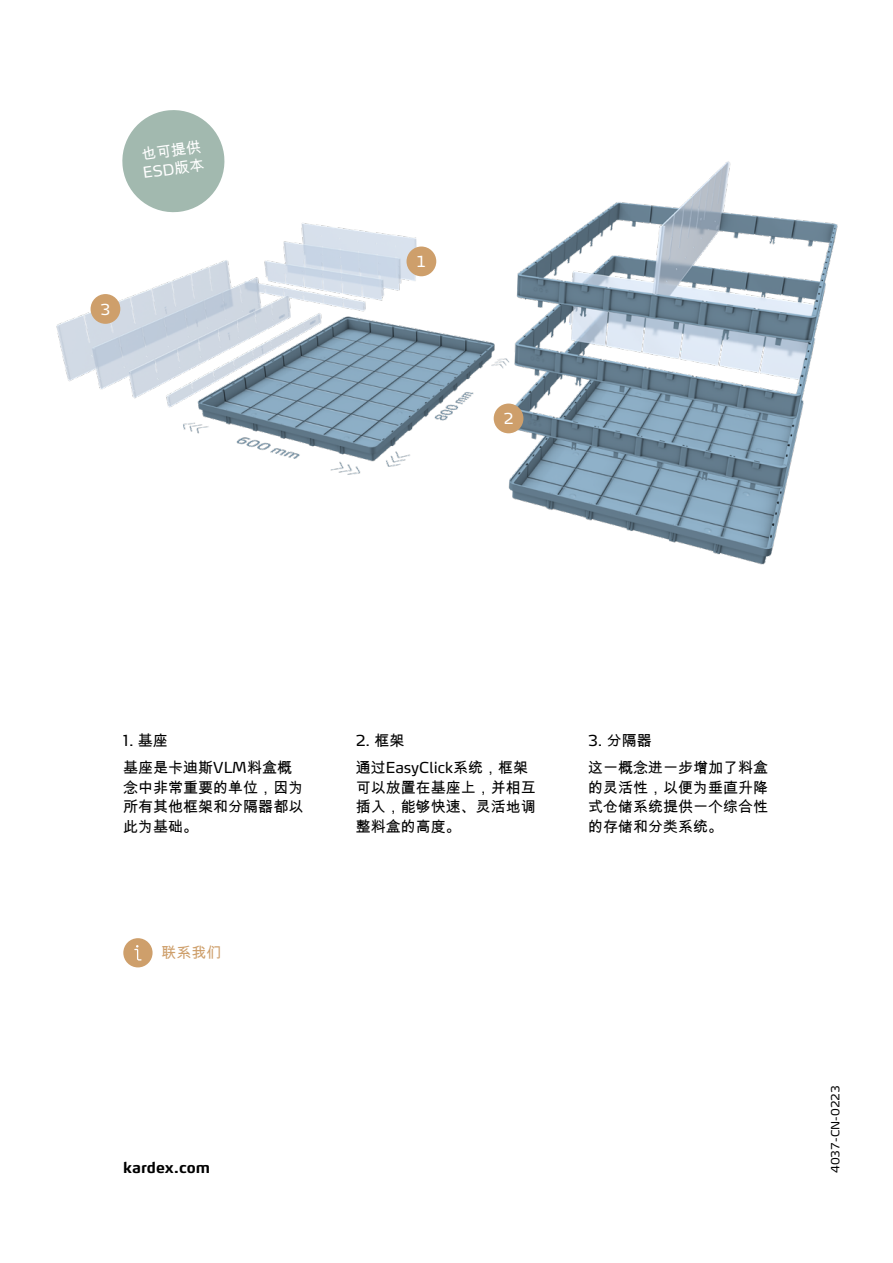
<style>
.page{position:relative;width:893px;height:1263px;background:#fff}
.page>*{position:absolute;margin:0;border:0;box-sizing:border-box;transform-origin:0 0}
.t1{font:15px/19.5px "Arial Unicode MS";color:#000}
.t2{font:15px/27.6px "Max Pro";color:#000}
.t3{font:700 15px "Max Pro";color:#000}
.t4{font:15px "Max Pro";color:#fff}
.t5{font:15px "Arial Unicode MS";color:#fff}
.t6{font:15px "Arial Unicode MS";color:#ce9f6b}
.t7{font:11.25px "Max Pro";color:#000}
.s1{font-family:"Arial Unicode MS"}
.s2{font-family:"Max Pro"}
</style>
<div class="page">
<img style="left:56px;top:161px;width:782px;height:404px">
<svg style="left:119px;top:110px;width:109px;height:106px"></svg>
<div style="left:123px;top:938px;width:30px;height:29px;background:#ce9f6b;border-radius:50%"></div>
<svg style="left:134px;top:945px;width:8px;height:15px"></svg>
<div style="left:406px;top:246px;width:30px;height:30px;background:#ce9f6b;border-radius:50%"></div>
<div style="left:91px;top:294px;width:29px;height:30px;background:#ce9f6b;border-radius:50%"></div>
<div style="left:494px;top:404px;width:29px;height:29px;background:#ce9f6b;border-radius:50%"></div>
<p class="t5" style="left:140px;top:144px;width:62px;rotate:-8deg">也可提供</p>
<p class="t4" style="left:141px;top:160px;width:63px;rotate:-8deg">ESD<span class="s1">版本</span></p>
<p class="t4" style="left:100px;top:296px;width:12px">3</p>
<p class="t4" style="left:416px;top:249px;width:12px">1</p>
<p class="t4" style="left:503px;top:406px;width:12px">2</p>
<p class="t2" style="left:123px;top:725px;width:46px">1. <span class="s1">基座</span></p>
<p class="t1" style="left:123px;top:758px;width:181px">基座是卡迪斯<span class="s2">VLM</span>料盒概念中非常重要的单位，因为所有其他框架和分隔器都以此为基础。</p>
<p class="t6" style="left:162px;top:942px;width:61px">联系我们</p>
<p class="t2" style="left:356px;top:725px;width:174px">2. <span class="s1">框架<br>通过</span>EasyClick<span class="s1">系统，框架</span></p>
<p class="t1" style="left:356px;top:777px;width:181px;text-align:justify">可以放置在基座上，并相互插入，能够快速、灵活地调整料盒的高度。</p>
<p class="t1" style="left:588px;top:726px;width:181px;line-height:27.6px"><span class="s2">3.</span> 分隔器<br>这一概念进一步增加了料盒</p>
<p class="t1" style="left:588px;top:777px;width:181px;text-align:justify">的灵活性，以便为垂直升降式仓储系统提供一个综合性的存储和分类系统。</p>
<p class="t3" style="left:123px;top:1154px;width:88px">kardex.com</p>
<p class="t7" style="left:826px;top:1173px;width:89px;rotate:-90deg">4037-CN-0223</p>
</div>
